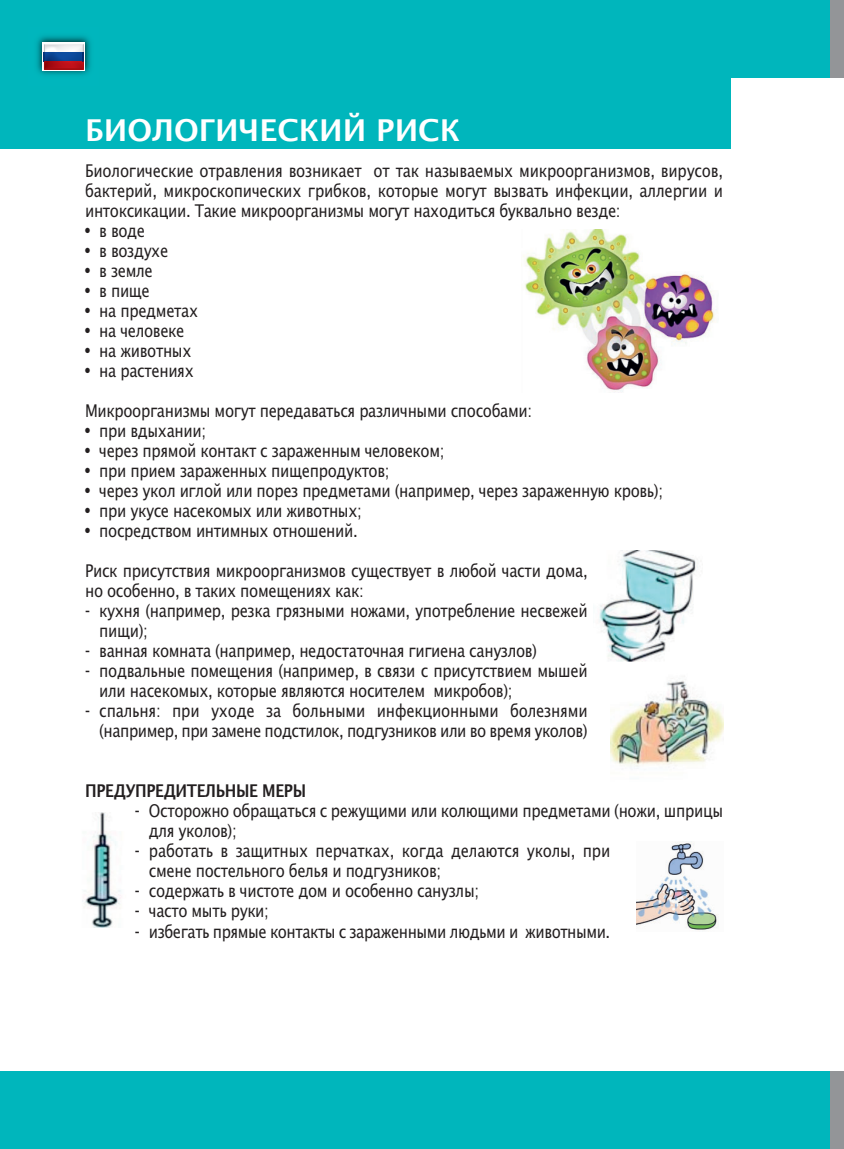
<style>
.page{position:relative;width:844px;height:1149px;background:#fff}
.page>*{position:absolute;margin:0;border:0;box-sizing:border-box;transform-origin:0 0}
.t1{font:30px "Lucida Grand HAIAAD";color:#fff}
.t2{font:17.5px/20px "Lucida HAIAAE";letter-spacing:-.025em;color:#231f20;scale:.85 1}
.t3{font:17.5px "Lucida Grand HAIAAD";letter-spacing:-.025em;color:#231f20;scale:.85 1}
.s1{font-family:"Helvetica Con HAIAAH"}
</style>
<div class="page">
<div style="left:829px;top:0;width:14px;height:78px;background:#939598"></div>
<div style="left:0;top:0;width:829px;height:78px;background:#00b6bc"></div>
<div style="left:0;top:0;width:730px;height:149px;background:#00b6bc"></div>
<div style="left:829px;top:1070px;width:14px;height:78px;background:#939598"></div>
<div style="left:0;top:1070px;width:829px;height:78px;background:#00b6bc"></div>
<img style="left:521px;top:229px;width:194px;height:163px">
<img style="left:599px;top:550px;width:99px;height:112px">
<img style="left:610px;top:680px;width:113px;height:87px">
<img style="left:636px;top:841px;width:83px;height:89px">
<img style="left:82px;top:812px;width:39px;height:115px">
<img style="left:37px;top:36px;width:54px;height:39px">
<div style="left:43px;top:43px;width:42px;height:28px;background:#fff"></div>
<img style="left:44px;top:44px;width:40px;height:26px">
<svg style="left:44px;top:44px;width:1px;height:25px"></svg>
<svg style="left:83px;top:44px;width:1px;height:25px"></svg>
<h1 class="t1" style="left:85px;top:113px;width:376px">БИОЛОГИЧЕСКИЙ РИСК</h1>
<p class="t2" style="left:85px;top:162px;width:751px;text-align:justify">Биологические отравления возникает от так называемых микроорганизмов, вирусов, бактерий, микроскопических грибков, которые могут вызвать инфекции, аллергии и интоксикации. Такие микроорганизмы могут находиться буквально везде:</p>
<p class="t2" style="left:85px;top:222px;width:72px"><span class="s1">•</span> в воде</p>
<p class="t2" style="left:85px;top:242px;width:99px"><span class="s1">•</span> в воздухе</p>
<p class="t2" style="left:85px;top:262px;width:81px"><span class="s1">•</span> в земле</p>
<p class="t2" style="left:85px;top:282px;width:78px"><span class="s1">•</span> в пище</p>
<p class="t2" style="left:85px;top:302px;width:134px"><span class="s1">•</span> на предметах</p>
<p class="t2" style="left:85px;top:322px;width:118px"><span class="s1">•</span> на человеке</p>
<p class="t2" style="left:85px;top:342px;width:127px"><span class="s1">•</span> на животных</p>
<p class="t2" style="left:85px;top:362px;width:129px"><span class="s1">•</span> на растениях</p>
<p class="t2" style="left:85px;top:402px;width:527px">Микроорганизмы могут передаваться различными способами:</p>
<p class="t2" style="left:85px;top:422px;width:144px"><span class="s1">•</span> при вдыхании;</p>
<p class="t2" style="left:85px;top:442px;width:424px"><span class="s1">•</span> через прямой контакт с зараженным человеком;</p>
<p class="t2" style="left:85px;top:462px;width:359px"><span class="s1">•</span> при прием зараженных пищепродуктов;</p>
<p class="t2" style="left:85px;top:482px;width:681px"><span class="s1">•</span> через укол иглой или порез предметами (например, через зараженную кровь);</p>
<p class="t2" style="left:85px;top:502px;width:327px"><span class="s1">•</span> при укусе насекомых или животных;</p>
<p class="t2" style="left:85px;top:522px;width:322px"><span class="s1">•</span> посредством интимных отношений.</p>
<p class="t2" style="left:85px;top:562px;width:592px">Риск присутствия микроорганизмов существует в любой части дома, но особенно, в таких помещениях как:</p>
<p class="t2" style="left:99px;top:602px;width:576px;text-indent:-14px"><span class="s1">-</span> кухня (например, резка грязными ножами, употребление несвежей пищи);</p>
<p class="t2" style="left:85px;top:642px;width:533px"><span class="s1">-</span> ванная комната (например, недостаточная гигиена санузлов)</p>
<p class="t2" style="left:99px;top:662px;width:576px;text-indent:-14px"><span class="s1">-</span> подвальные помещения (например, в связи с присутствием мышей или насекомых, которые являются носителем микробов);</p>
<p class="t2" style="left:85px;top:702px;width:592px;text-align:right"><span class="s1">-</span> спальня: при уходе за больными инфекционными болезнями (например, при замене подстилок, подгузников или во время уколов)</p>
<p class="t3" style="left:85px;top:780px;width:261px">ПРЕДУПРЕДИТЕЛЬНЫЕ МЕРЫ</p>
<p class="t2" style="left:149px;top:802px;width:677px;text-indent:-14px"><span class="s1">-</span> Осторожно обращаться с режущими или колющими предметами (ножи, шприцы для уколов);</p>
<p class="t2" style="left:149px;top:842px;width:544px;text-indent:-14px"><span class="s1">-</span> работать в защитных перчатках, когда делаются уколы, при смене постельного белья и подгузников;</p>
<p class="t2" style="left:135px;top:882px;width:406px"><span class="s1">-</span> содержать в чистоте дом и особенно санузлы;</p>
<p class="t2" style="left:135px;top:902px;width:159px"><span class="s1">-</span> часто мыть руки;</p>
<p class="t2" style="left:135px;top:922px;width:561px"><span class="s1">-</span> избегать прямые контакты с зараженными людьми и животными.</p>
</div>
